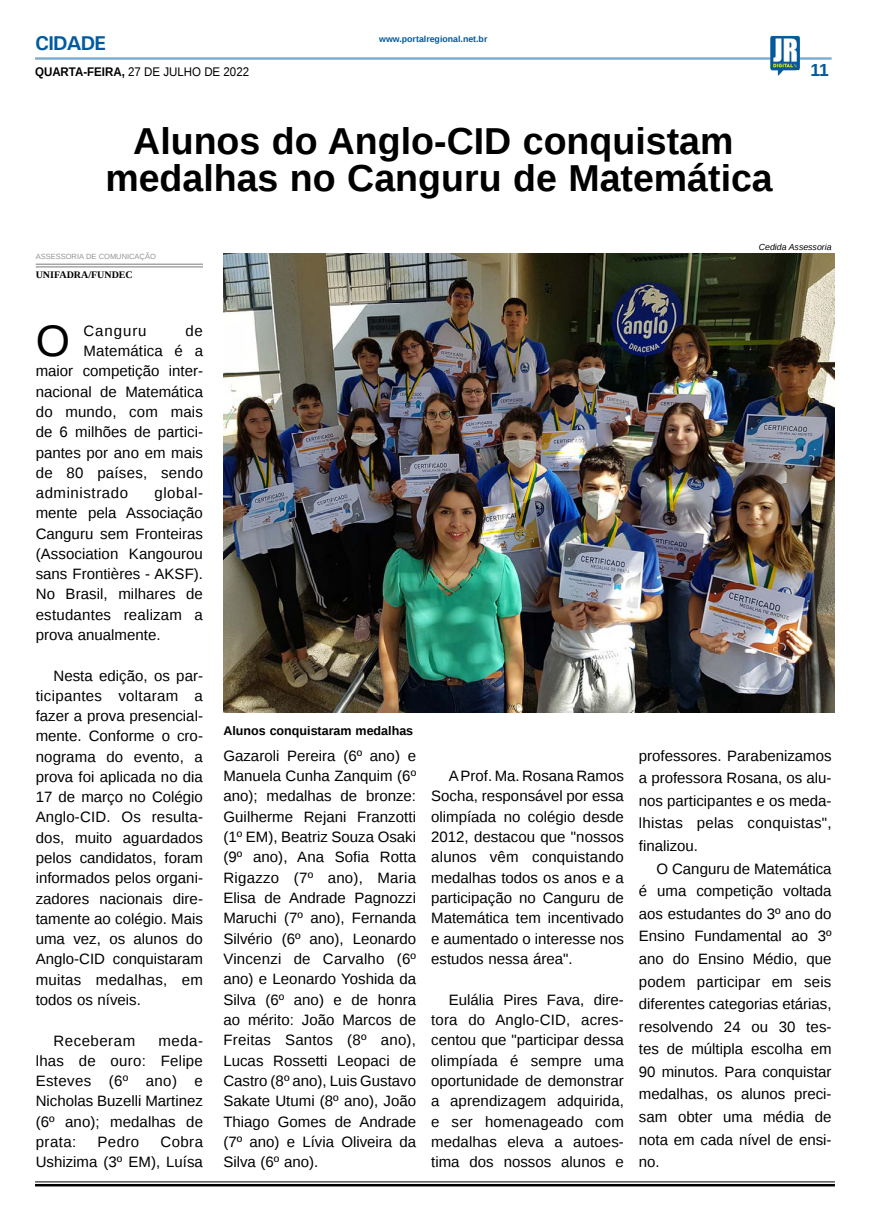
<style>
.page{position:relative;width:869px;height:1223px;background:#fff}
.page>*{position:absolute;margin:0;border:0;box-sizing:border-box;transform-origin:0 0}
.MATÉRIA{font:44.12px "Liberation Sans";color:#000}
.TÍTULO{font:700 37.5px "Liberation Sans";color:#000}
.TITULO_PG{font:700 20px "Univers";letter-spacing:-.04em;color:#005a9e}
.TÍTULO-2{font:700 17.5px "Liberation Sans";color:#005a9e}
.MATÉRIA-2{font:15px/20.4px "Liberation Sans";color:#000;text-align:justify}
.MATÉRIA-3{font:15px "Liberation Sans";letter-spacing:.04em;color:#000}
.MATÉRIA-4{font:15px "Liberation Sans";letter-spacing:.035em;color:#000}
.MATÉRIA-5{font:15px "Liberation Sans";letter-spacing:.06em;color:#000}
.DATA_PG{font:12.5px "Liberation Sans";color:#000;scale:.92 1}
.LEGENDA{font:700 12.5px "Liberation Sans";color:#000}
.CRÉDITO_NOME{font:700 10px "Liberation Serif";color:#000}
.DATA_PG-2{font:700 8.75px "Liberation Sans";color:#005a9e}
.CRÉDITO_FOTO{font:italic 8.75px "Liberation Sans";color:#000}
.CRÉDITO_MATÉRIA{font:7.5px "Liberation Sans";color:#939598}
.s1{font-weight:700}
</style>
<div class="page">
<hr style="left:35px;top:57px;width:796px;height:3px;background:#005a9e">
<img style="left:769px;top:36px;width:30px;height:40px">
<hr style="left:35px;top:1181px;width:799px;height:1px;background:#000">
<hr style="left:35px;top:1183px;width:799px;height:3px;background:#000">
<img style="left:223px;top:254px;width:611px;height:458px">
<hr style="left:36px;top:266px;width:167px;height:1px;background:#939598">
<hr style="left:36px;top:263px;width:167px;height:2px;background:#939598">
<p class="TITULO_PG" style="left:35px;top:31px;width:72px">CIDADE</p>
<p class="DATA_PG" style="left:35px;top:65px;width:234px"><span class="s1">QUARTA-FEIRA,</span> 27 DE JULHO DE 2022</p>
<p class="DATA_PG-2" style="left:379px;top:33px;width:110px">www.portalregional.net.br</p>
<p class="TÍTULO" style="left:133px;top:115px;width:601px">Alunos do Anglo-CID conquistam</p>
<p class="TÍTULO" style="left:105px;top:152px;width:668px">medalhas no Canguru de Matemática</p>
<p class="TÍTULO-2" style="left:810px;top:58px;width:20px">11</p>
<p class="CRÉDITO_MATÉRIA" style="left:36px;top:252px;width:122px">ASSESSORIA DE COMUNICAÇÃO</p>
<p class="CRÉDITO_NOME" style="left:36px;top:268px;width:99px">UNIFADRA/FUNDEC</p>
<p class="MATÉRIA" style="left:36px;top:316px;width:36px">O</p>
<p class="MATÉRIA-5" style="left:83px;top:322px;width:65px">Canguru</p>
<p class="MATÉRIA-2" style="left:185px;top:321px;width:19px">de</p>
<p class="MATÉRIA-2" style="left:83px;top:341px;width:121px">Matemática é a</p>
<p class="MATÉRIA-2" style="left:36px;top:361px;width:169px">maior competição inter-</p>
<p class="MATÉRIA-2" style="left:36px;top:382px;width:169px">nacional de Matemática</p>
<p class="MATÉRIA-2" style="left:36px;top:402px;width:169px">do mundo, com mais</p>
<p class="MATÉRIA-2" style="left:36px;top:422px;width:169px">de 6 milhões de partici-</p>
<p class="MATÉRIA-2" style="left:36px;top:443px;width:169px">pantes por ano em mais</p>
<p class="MATÉRIA-2" style="left:36px;top:463px;width:169px">de 80 países, sendo</p>
<p class="MATÉRIA-3" style="left:36px;top:484px;width:94px">administrado</p>
<p class="MATÉRIA-2" style="left:36px;top:483px;width:169px;text-indent:119px">global&shy;mente pela Associação Canguru sem Fronteiras (Association Kangourou sans Frontières - AKSF).<br>No Brasil, milhares de estudantes realizam a prova anualmente.</p>
<p class="MATÉRIA-2" style="left:36px;top:666px;width:169px;text-indent:18px">Nesta edição, os par&shy;ticipantes voltaram a fazer a prova presencial&shy;mente. Conforme o cro&shy;nograma do evento, a prova foi aplicada no dia 17 de março no Colégio Anglo-CID. Os resulta&shy;dos, muito aguardados pelos candidatos, foram informados pelos organi&shy;zadores nacionais dire&shy;tamente ao colégio. Mais uma vez, os alunos do Anglo-CID conquistaram muitas medalhas, em todos os níveis.</p>
<p class="MATÉRIA-4" style="left:53px;top:1031px;width:83px">Receberam</p>
<p class="MATÉRIA-2" style="left:36px;top:1030px;width:169px;text-indent:123px">meda&shy;lhas de ouro: Felipe Esteves (6º ano) e Nicholas Buzelli Martinez (6º ano); medalhas de prata:</p>
<p class="MATÉRIA-2" style="left:36px;top:1132px;width:169px;text-align:right">Cobra<br>Ushizima (3º EM), Luísa</p>
<p class="MATÉRIA-2" style="left:97px;top:1132px;width:43px">Pedro</p>
<p class="CRÉDITO_FOTO" style="left:758px;top:241px;width:74px">Cedida Assessoria</p>
<p class="LEGENDA" style="left:223px;top:722px;width:191px">Alunos conquistaram medalhas</p>
<p class="MATÉRIA-2" style="left:223px;top:746px;width:194px">Gazaroli Pereira (6º ano) e Manuela Cunha Zanquim (6º ano); medalhas de bronze:<br>Guilherme Rejani Franzotti (1º EM), Beatriz Souza Osaki (9º ano), Ana Sofia Rotta Rigazzo (7º ano), Maria Elisa de Andrade Pagnozzi Maruchi (7º ano), Fernanda Silvério (6º ano), Leonardo Vincenzi de Carvalho (6º ano) e Leonardo Yoshida da Silva (6º ano) e de honra ao mérito: João Marcos de Freitas Santos (8º ano), Lucas Rossetti Leopaci de Castro (8º ano), Luis Gustavo Sakate Utumi (8º ano), João Thiago Gomes de Andrade (7º ano) e Lívia Oliveira da Silva (6º ano).</p>
<p class="MATÉRIA-2" style="left:431px;top:766px;width:194px;text-indent:18px">A Prof. Ma. Rosana Ramos Socha, responsável por essa olimpíada no colégio desde 2012, destacou que "nossos alunos vêm conquistando medalhas todos os anos e a participação no Canguru de Matemática tem incentivado e aumentado o interesse nos estudos nessa área".</p>
<p class="MATÉRIA-2" style="left:431px;top:989px;width:194px;text-indent:18px">Eulália Pires Fava, dire&shy;tora do Anglo-CID, acres&shy;centou que "participar dessa olimpíada é sempre uma oportunidade de demonstrar a aprendizagem adquirida, e ser homenageado com medalhas eleva a autoes&shy;tima dos nossos alunos e</p>
<p class="MATÉRIA-2" style="left:638px;top:744px;width:194px;line-height:22.6px">professores. Parabenizamos a professora Rosana, os alu&shy;nos participantes e os meda&shy;lhistas pelas conquistas", finalizou.</p>
<p class="MATÉRIA-2" style="left:638px;top:857px;width:194px;line-height:22.6px;text-indent:18px">O Canguru de Matemática é uma competição voltada aos estudantes do 3º ano do Ensino Fundamental ao 3º ano do Ensino Médio, que podem participar em seis diferentes categorias etárias, resolvendo 24 ou 30 tes&shy;tes de múltipla escolha em 90 minutos. Para conquistar medalhas, os alunos preci&shy;sam obter uma média de nota em cada nível de ensi&shy;no.</p>
</div>
